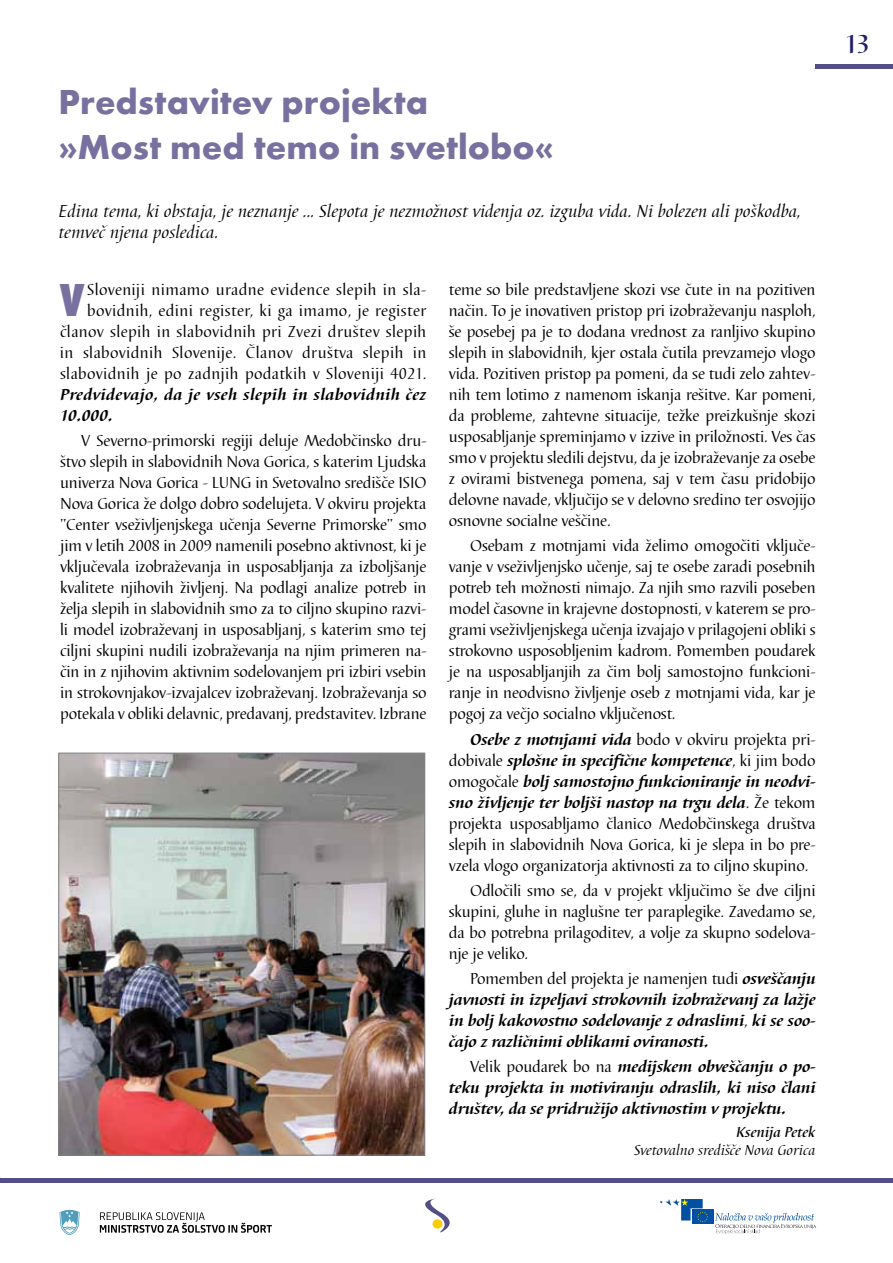
<style>
.page{position:relative;width:893px;height:1263px;background:#fff}
.page>*{position:absolute;margin:0;border:0;box-sizing:border-box;transform-origin:0 0}
.t1{font:48px "Futura TEE Extr Bold Cond";color:#78719f}
.t2{font:700 36px/45px "Futura TEE";color:#78719f}
.t3{font:500 27px "Barbedor TEE";color:#221e67}
.t4{font:italic 18px/21px "Barbedor TEE";color:#000}
.t5{font:16.5px/21px "Barbedor TEE";letter-spacing:-.01em;color:#000;text-align:justify}
.t6{font:italic 700 16.5px/21px "Barbedor TEE";letter-spacing:-.01em;color:#000;text-align:justify}
.t7{font:16.5px/21px "Barbedor TEE";letter-spacing:.02em;color:#000;text-align:right}
.t8{font:italic 700 16.5px/21px "Barbedor TEE";letter-spacing:.02em;color:#000}
.t9{font:italic 15px "Barbedor TEE";color:#000}
.t10{font:italic 500 15px "Barbedor TEE";color:#000}
.s1{font-weight:700;font-style:italic}
.s2{font-weight:400;font-style:normal}
</style>
<div class="page">
<svg style="left:425px;top:1198px;width:25px;height:34px"></svg>
<div style="left:432px;top:1219px;width:10px;height:9px;background:#ffcb05;border-radius:50%"></div>
<div style="left:692px;top:1210px;width:21px;height:14px;background:#034fa1"></div>
<svg style="left:660px;top:1199px;width:48px;height:23px"></svg>
<svg style="left:715px;top:1213px;width:101px;height:21px"></svg>
<svg style="left:100px;top:1212px;width:172px;height:21px"></svg>
<svg style="left:60px;top:1210px;width:20px;height:25px"></svg>
<img style="left:60px;top:755px;width:363px;height:398px">
<div style="left:58px;top:753px;width:367px;height:402px;border:1px solid #808285"></div>
<hr style="left:0;top:1178px;width:893px;height:4px;background:#544e86">
<hr style="left:815px;top:64px;width:78px;height:4px;background:#544e86">
<h2 class="t2" style="left:58px;top:79px;width:497px">Predstavitev projekta<br>»Most med temo in svetlobo«</h2>
<p class="t4" style="left:58px;top:201px;width:744px">Edina tema, ki obstaja, je neznanje ... Slepota je nezmožnost videnja oz. izguba vida. Ni bolezen ali poškodba, temveč njena posledica.</p>
<p class="t7" style="left:60px;top:279px;width:368px">Sloveniji nimamo uradne evidence slepih in sla&shy;bovidnih, edini register, ki ga imamo, je register članov slepih in slabovidnih pri Zvezi društev slepih in slabovidnih Slovenije. Članov društva slepih in slabovidnih je po zadnjih podatkih v Sloveniji 4021.</p>
<p class="t8" style="left:60px;top:384px;width:368px">Predvidevajo, da je vseh slepih in slabovidnih čez<br>10.000.</p>
<p class="t5" style="left:60px;top:431px;width:368px;text-indent:21px">V Severno-primorski regiji deluje Medobčinsko dru&shy;štvo slepih in slabovidnih Nova Gorica, s katerim Ljudska univerza Nova Gorica - LUNG in Svetovalno središče ISIO Nova Gorica že dolgo dobro sodelujeta. V okviru projekta ''Center vseživljenjskega učenja Severne Primorske'' smo jim v letih 2008 in 2009 namenili posebno aktivnost, ki je vključevala izobraževanja in usposabljanja za izboljšanje kvalitete njihovih življenj. Na podlagi analize potreb in želja slepih in slabovidnih smo za to ciljno skupino razvi&shy;li model izobraževanj in usposabljanj, s katerim smo tej ciljni skupini nudili izobraževanja na njim primeren na&shy;čin in z njihovim aktivnim sodelovanjem pri izbiri vsebin in strokovnjakov-izvajalcev izobraževanj. Izobraževanja so potekala v obliki delavnic, predavanj, predstavitev. Izbrane</p>
<h1 class="t1" style="left:60px;top:273px;width:26px">V</h1>
<p class="t5" style="left:449px;top:279px;width:368px">teme so bile predstavljene skozi vse čute in na pozitiven način. To je inovativen pristop pri izobraževanju nasploh, še posebej pa je to dodana vrednost za ranljivo skupino slepih in slabovidnih, kjer ostala čutila prevzamejo vlogo vida. Pozitiven pristop pa pomeni, da se tudi zelo zahtev&shy;nih tem lotimo z namenom iskanja rešitve. Kar pomeni, da probleme, zahtevne situacije, težke preizkušnje skozi usposabljanje spreminjamo v izzive in priložnosti. Ves čas smo v projektu sledili dejstvu, da je izobraževanje za osebe z ovirami bistvenega pomena, saj v tem času pridobijo delovne navade, vključijo se v delovno sredino ter osvojijo osnovne socialne veščine.</p>
<p class="t5" style="left:449px;top:536px;width:368px;text-indent:21px">Osebam z motnjami vida želimo omogočiti vključe&shy;vanje v vseživljenjsko učenje, saj te osebe zaradi posebnih potreb teh možnosti nimajo. Za njih smo razvili poseben model časovne in krajevne dostopnosti, v katerem se pro&shy;grami vseživljenjskega učenja izvajajo v prilagojeni obliki s strokovno usposobljenim kadrom. Pomemben poudarek je na usposabljanjih za čim bolj samostojno funkcioni&shy;ranje in neodvisno življenje oseb z motnjami vida, kar je pogoj za večjo socialno vključenost.</p>
<p class="t5" style="left:449px;top:729px;width:368px;text-indent:21px"><span class="s1">Osebe z motnjami vida</span> bodo v okviru projekta pri&shy;dobivale <span class="s1">splošne in specifične kompetence</span>, ki jim bodo omogočale <span class="s1">bolj samostojno funkcioniranje in neodvi&shy;sno življenje ter boljši nastop na trgu dela</span>. Že tekom projekta usposabljamo članico Medobčinskega društva slepih in slabovidnih Nova Gorica, ki je slepa in bo pre&shy;vzela vlogo organizatorja aktivnosti za to ciljno skupino.</p>
<p class="t5" style="left:449px;top:880px;width:368px;text-indent:21px">Odločili smo se, da v projekt vključimo še dve ciljni skupini, gluhe in naglušne ter paraplegike. Zavedamo se, da bo potrebna prilagoditev, a volje za skupno sodelova&shy;nje je veliko.</p>
<p class="t6" style="left:449px;top:968px;width:368px;text-indent:21px"><span class="s2">Pomemben del projekta je namenjen tudi</span> osveščanju javnosti in izpeljavi strokovnih izobraževanj za lažje in bolj kakovostno sodelovanje z odraslimi<span class="s2">,</span> ki se soo&shy;čajo z različnimi oblikami oviranosti.</p>
<p class="t6" style="left:449px;top:1057px;width:368px;text-indent:21px"><span class="s2">Velik poudarek bo na</span> medijskem obveščanju o po&shy;teku projekta in motiviranju odraslih, ki niso člani društev, da se pridružijo aktivnostim v projektu.</p>
<p class="t10" style="left:736px;top:1123px;width:81px">Ksenija Petek</p>
<p class="t9" style="left:634px;top:1141px;width:183px">Svetovalno središče Nova Gorica</p>
<h3 class="t3" style="left:844px;top:28px;width:27px">13</h3>
</div>
